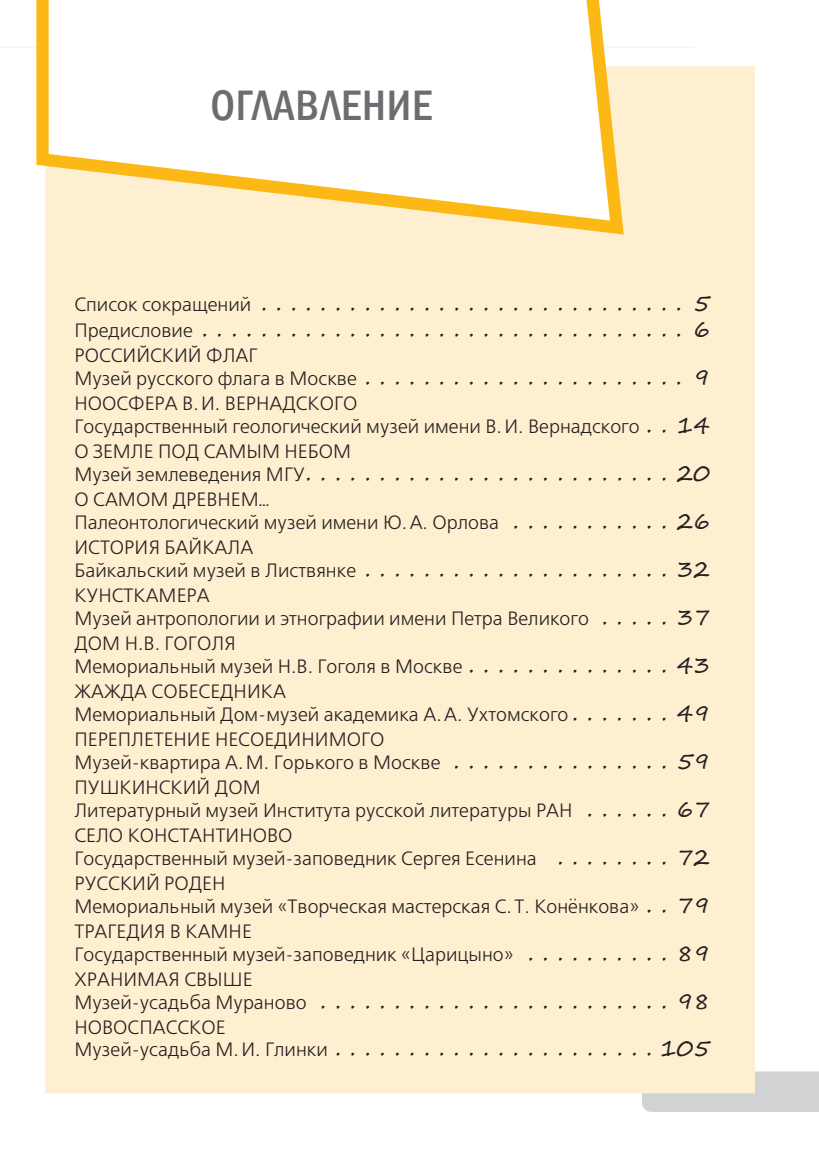
<style>
.page{position:relative;width:819px;height:1166px;background:#fff}
.page>*{position:absolute;margin:0;border:0;box-sizing:border-box;transform-origin:0 0}
.t1{font:500 condensed 43.75px "Franklin Gothic";letter-spacing:.02em;color:#6c6d70}
.t2{font:22.75px/25.2px "Segoe Print";color:#231f20}
.t3{font:19.25px/22.8px "Free Set C";color:#231f20}
.s1{font-family:"Free Set C";font-size:19.25px}
.s2{font-family:"Segoe Print";font-size:22.75px}
</style>
<div class="page">
<hr style="left:0;top:46px;width:694px;height:2px;background:#fef6e5">
<div style="left:642px;top:1071px;width:177px;height:41px;background:#d1d2d4"></div>
<div style="left:45px;top:66px;width:716px;height:1033px;background:#feefd0"></div>
<svg style="left:30px;top:0;width:600px;height:241px"></svg>
<h1 class="t1" style="left:210px;top:77px;width:220px">Оглавлен ие</h1>
<p class="t2" style="left:74px;top:290px;width:637px"><span class="s1">Список сокращений</span> . . . . . . . . . . . . . . . . . . . . . . . . . . . . . 5<br><span class="s1">Предисловие</span> . . . . . . . . . . . . . . . . . . . . . . . . . . . . . . . . . 6</p>
<p class="t3" style="left:74px;top:345px;width:637px">РОССИЙСКИЙ ФЛАГ<br>Музей русского флага в Москве <span class="s2">. . . . . . . . . . . . . . . . . . . . . . 9</span></p>
<p class="t3" style="left:74px;top:393px;width:29px">Ноосф</p>
<p class="t3" style="left:145px;top:393px;width:114px">ера В.И. Верна</p>
<p class="t3" style="left:74px;top:393px;width:637px;text-indent:208px">дского<br>Государственный геологический музей имени В.И. Вернадского <span class="s2">. . 14</span></p>
<p class="t3" style="left:74px;top:441px;width:144px">О земл е под сам</p>
<p class="t3" style="left:246px;top:441px;width:88px">ым небом</p>
<p class="t2" style="left:74px;top:459px;width:637px"><span class="s1">Музей землеведения МГУ</span> . . . . . . . . . . . . . . . . . . . . . . . . . 20</p>
<p class="t3" style="left:74px;top:489px;width:35px">О самом</p>
<p class="t3" style="left:74px;top:489px;width:637px;text-indent:98px">древн ем…<br>Палеонтологический музей имени Ю.А. Орлова <span class="s2">. . . . . . . . . . . 26</span></p>
<p class="t3" style="left:74px;top:537px;width:49px">Истори</p>
<p class="t3" style="left:74px;top:537px;width:637px;text-indent:74px">я Байкала<br>Байкальский музей в Листвянке <span class="s2">. . . . . . . . . . . . . . . . . . . . . 32</span></p>
<p class="t3" style="left:74px;top:585px;width:26px">Кунс</p>
<p class="t3" style="left:124px;top:585px;width:25px">ткам</p>
<p class="t3" style="left:74px;top:585px;width:637px;text-indent:102px">ера<br>Музей антропологии и этнографии имени Петра Великого <span class="s2">. . . . . 37</span></p>
<p class="t3" style="left:74px;top:633px;width:637px">ДОМ Н.В. ГОГОЛЯ<br>Мемориальный музей Н.В. Гоголя в Москве <span class="s2">. . . . . . . . . . . . . . 43</span></p>
<p class="t3" style="left:74px;top:681px;width:637px">Жажда со беседника<br>Мемориальный Дом-музей академика А.А. Ухтомского <span class="s2">. . . . . . . 49</span></p>
<p class="t3" style="left:74px;top:729px;width:637px">Перепл етени е н есоединимого<br>Музей-квартира А.М. Горького в Москве <span class="s2">. . . . . . . . . . . . . . . 59</span></p>
<p class="t3" style="left:74px;top:777px;width:59px">Пушкинский</p>
<p class="t3" style="left:74px;top:777px;width:637px;text-indent:140px">дом<br>Литературный музей Института русской литературы РАН <span class="s2">. . . . . . 67</span></p>
<p class="t3" style="left:74px;top:825px;width:80px">Село Конс</p>
<p class="t3" style="left:74px;top:825px;width:637px;text-indent:105px">тантиново<br>Государственный музей-заповедник Сергея Есенина <span class="s2">. . . . . . . . 72</span></p>
<p class="t3" style="left:74px;top:872px;width:24px">Русский</p>
<p class="t3" style="left:74px;top:872px;width:637px;text-indent:90px">Роден<br>Мемориальный музей «Творческая мастерская С. Т. Конёнкова» <span class="s2">. . 79</span></p>
<p class="t3" style="left:74px;top:920px;width:12px">Траг</p>
<p class="t3" style="left:117px;top:920px;width:84px">едия в камн</p>
<p class="t3" style="left:74px;top:920px;width:637px;text-indent:167px">е<br>Государственный музей-заповедник «Царицыно» <span class="s2">. . . . . . . . . . 89</span></p>
<p class="t3" style="left:74px;top:968px;width:27px">Хранима</p>
<p class="t3" style="left:168px;top:968px;width:86px">я свыше</p>
<p class="t2" style="left:74px;top:987px;width:637px"><span class="s1">Музей-усадьба Мураново</span> . . . . . . . . . . . . . . . . . . . . . . . . 98</p>
<p class="t3" style="left:74px;top:1016px;width:27px">Новоспасско</p>
<p class="t3" style="left:216px;top:1016px;width:11px">е</p>
<p class="t2" style="left:74px;top:1035px;width:637px"><span class="s1">Музей-усадьба М.И. Глинки</span> . . . . . . . . . . . . . . . . . . . . . 105</p>
</div>
